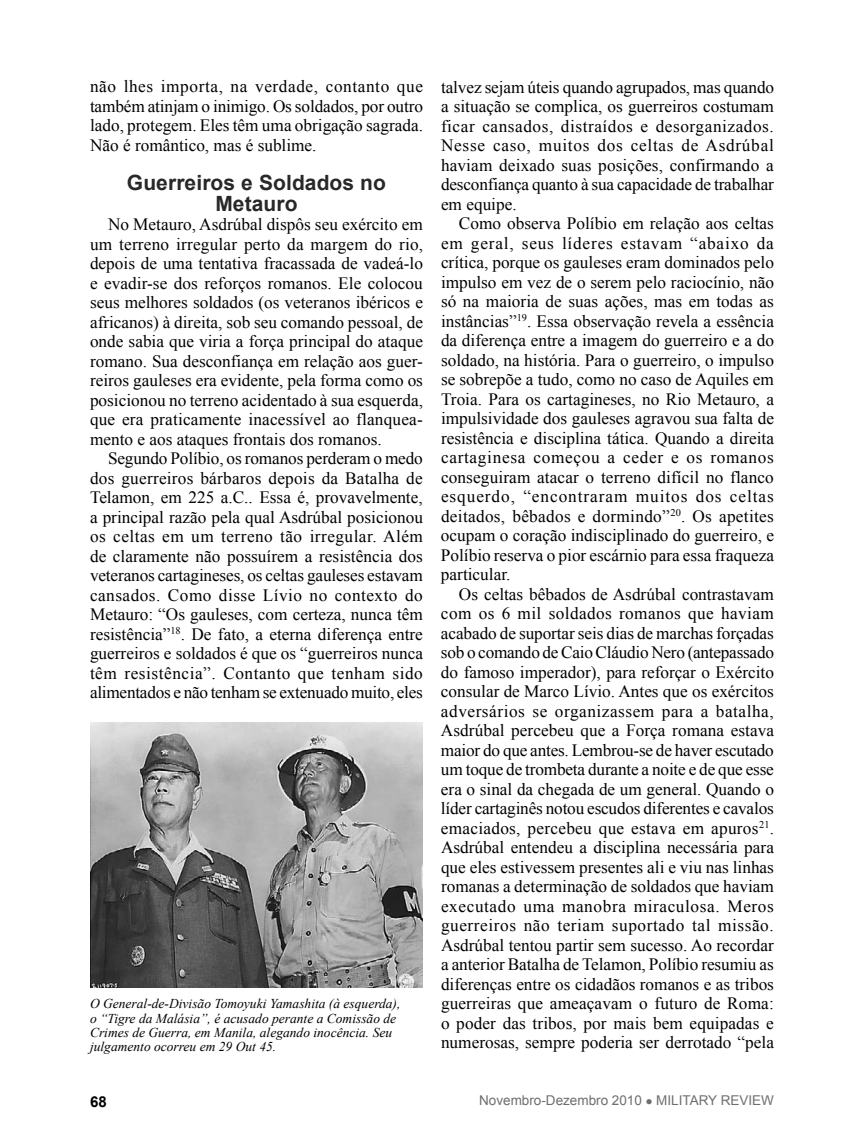
<style>
.page{position:relative;width:864px;height:1134px;background:#fff}
.page>*{position:absolute;margin:0;border:0;box-sizing:border-box;transform-origin:0 0}
.t1{font:700 21px/21px "Arial";letter-spacing:.005em;color:#292829;text-align:center}
.t2{font:17.25px/19.5px "Times New Roman";color:#000;text-align:justify}
.t3{font:700 15px "Arial";color:#000}
.t4{font:italic 13.5px/14.2px "Times New Roman";color:#000}
.t5{font:13.5px "Arial";color:#6d6e71}
</style>
<div class="page">
<img style="left:90px;top:723px;width:333px;height:264px">
<p class="t2" style="left:90px;top:76px;width:335px">não lhes importa, na verdade, contanto que também atinjam o inimigo. Os soldados, por outro lado, protegem. Eles têm uma obrigação sagrada.<br>Não é romântico, mas é sublime.</p>
<p class="t1" style="left:127px;top:173px;width:261px">Guerreiros e Soldados no<br>Metauro</p>
<p class="t2" style="left:90px;top:214px;width:335px;text-indent:18px">No Metauro, Asdrúbal dispôs seu exército em um terreno irregular perto da margem do rio, depois de uma tentativa fracassada de vadeá-lo e evadir-se dos reforços romanos. Ele colocou seus melhores soldados (os veteranos ibéricos e africanos) à direita, sob seu comando pessoal, de onde sabia que viria a força principal do ataque romano. Sua desconfiança em relação aos guer&shy;reiros gauleses era evidente, pela forma como os posicionou no terreno acidentado à sua esquerda, que era praticamente inacessível ao flanquea&shy;mento e aos ataques frontais dos romanos.</p>
<p class="t2" style="left:90px;top:448px;width:335px;text-indent:18px">Segundo Políbio, os romanos perderam o medo dos guerreiros bárbaros depois da Batalha de Telamon, em 225 a.C.. Essa é, provavelmente, a principal razão pela qual Asdrúbal posicionou os celtas em um terreno tão irregular. Além de claramente não possuírem a resistência dos veteranos cartagineses, os celtas gauleses estavam cansados. Como disse Lívio no contexto do Metauro: “Os gauleses, com certeza, nunca têm resistência”<sup>18</sup>. De fato, a eterna diferença entre guerreiros e soldados é que os “guerreiros nunca têm resistência”. Contanto que tenham sido alimentados e não tenham se extenuado muito, eles</p>
<p class="t4" style="left:90px;top:997px;width:312px">O General-de-Divisão Tomoyuki Yamashita (à esquerda), o “Tigre da Malásia”, é acusado perante a Comissão de Crimes de Guerra, em Manila, alegando inocência. Seu julgamento ocorreu em 29 Out 45.</p>
<p class="t2" style="left:441px;top:77px;width:335px">talvez sejam úteis quando agrupados, mas quando a situação se complica, os guerreiros costumam ficar cansados, distraídos e desorganizados.<br>Nesse caso, muitos dos celtas de Asdrúbal haviam deixado suas posições, confirmando a desconfiança quanto à sua capacidade de trabalhar em equipe.</p>
<p class="t2" style="left:441px;top:214px;width:335px;text-indent:18px">Como observa Políbio em relação aos celtas em geral, seus líderes estavam “abaixo da crítica, porque os gauleses eram dominados pelo impulso em vez de o serem pelo raciocínio, não só na maioria de suas ações, mas em todas as instâncias”<sup>19</sup>. Essa observação revela a essência da diferença entre a imagem do guerreiro e a do soldado, na história. Para o guerreiro, o impulso se sobrepõe a tudo, como no caso de Aquiles em Troia. Para os cartagineses, no Rio Metauro, a impulsividade dos gauleses agravou sua falta de resistência e disciplina tática. Quando a direita cartaginesa começou a ceder e os romanos conseguiram atacar o terreno difícil no flanco esquerdo, “encontraram muitos dos celtas deitados, bêbados e dormindo”<sup>20</sup>. Os apetites ocupam o coração indisciplinado do guerreiro, e Políbio reserva o pior escárnio para essa fraqueza particular.</p>
<p class="t2" style="left:441px;top:584px;width:335px;text-indent:18px">Os celtas bêbados de Asdrúbal contrastavam com os 6 mil soldados romanos que haviam acabado de suportar seis dias de marchas forçadas sob o comando de Caio Cláudio Nero (antepassado do famoso imperador), para reforçar o Exército consular de Marco Lívio. Antes que os exércitos adversários se organizassem para a batalha, Asdrúbal percebeu que a Força romana estava maior do que antes. Lembrou-se de haver escutado um toque de trombeta durante a noite e de que esse era o sinal da chegada de um general. Quando o líder cartaginês notou escudos diferentes e cavalos emaciados, percebeu que estava em apuros<sup>21</sup>.<br>Asdrúbal entendeu a disciplina necessária para que eles estivessem presentes ali e viu nas linhas romanas a determinação de soldados que haviam executado uma manobra miraculosa. Meros guerreiros não teriam suportado tal missão.<br>Asdrúbal tentou partir sem sucesso. Ao recordar a anterior Batalha de Telamon, Políbio resumiu as diferenças entre os cidadãos romanos e as tribos guerreiras que ameaçavam o futuro de Roma: o poder das tribos, por mais bem equipadas e numerosas, sempre poderia ser derrotado “pela</p>
<p class="t3" style="left:90px;top:1092px;width:18px">68</p>
<p class="t5" style="left:479px;top:1092px;width:296px">Novembro-Dezembro 2010 ● MILITARY REVIEW</p>
</div>
